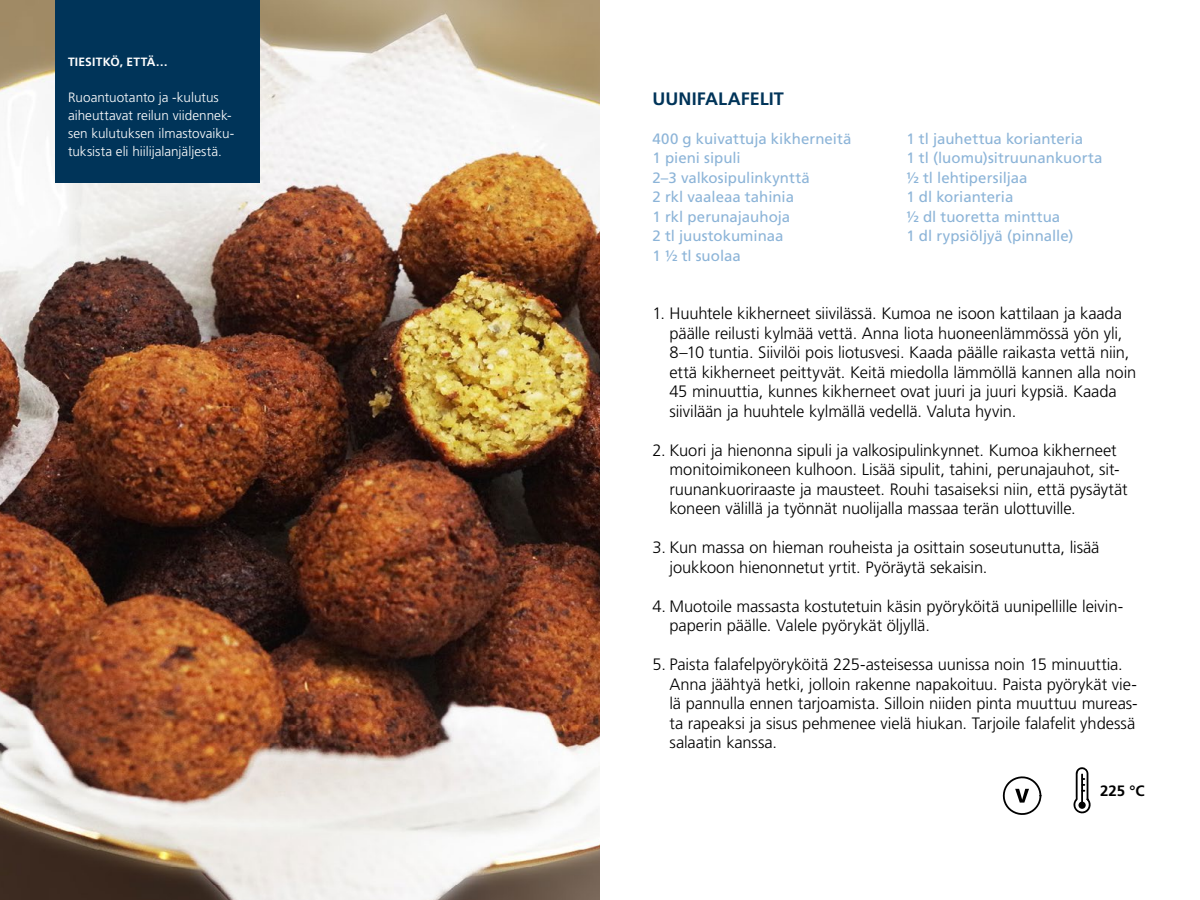
<style>
.page{position:relative;width:1200px;height:900px;background:#fff}
.page>*{position:absolute;margin:0;border:0;box-sizing:border-box;transform-origin:0 0}
.t1{font:700 18px "Frutiger LT Std";letter-spacing:.005em;color:#003459}
.t2{font:300 16.5px/19.5px "Frutiger LT Std";letter-spacing:-.01em;color:#000}
.t3{font:15px/19.5px "Frutiger LT Std";color:#8cb4d8}
.t4{font:700 15px "Frutiger LT Std";color:#000}
.t5{font:300 13.5px/18px "Frutiger LT Std";color:#fff}
.t6{font:700 12px "Frutiger LT Std";letter-spacing:.02em;color:#fff}
</style>
<div class="page">
<img style="left:0;top:0;width:599px;height:900px">
<div style="left:55px;top:0;width:204px;height:183px;background:#003459"></div>
<svg style="left:1002px;top:776px;width:39px;height:39px"></svg>
<svg style="left:1073px;top:767px;width:18px;height:47px"></svg>
<p class="t6" style="left:68px;top:55px;width:101px">TIESITKÖ, ETTÄ…</p>
<p class="t5" style="left:68px;top:89px;width:168px">Ruoantuotanto ja -kulutus aiheuttavat reilun viidennek&shy;sen kulutuksen ilmastovaiku&shy;tuksista eli hiilijalanjäljestä.</p>
<p class="t1" style="left:652px;top:88px;width:133px">UUNIFALAFELIT</p>
<p class="t3" style="left:653px;top:129px;width:201px">400 g kuivattuja kikherneitä<br>1 pieni sipuli<br>2–3 valkosipulinkynttä<br>2 rkl vaaleaa tahinia<br>1 rkl perunajauhoja<br>2 tl juustokuminaa<br>1 ½ tl suolaa</p>
<p class="t3" style="left:906px;top:129px;width:198px">1 tl jauhettua korianteria<br>1 tl (luomu)sitruunankuorta ½ tl lehtipersiljaa<br>1 dl korianteria<br>½ dl tuoretta minttua<br>1 dl rypsiöljyä (pinnalle)</p>
<p class="t2" style="left:670px;top:304px;width:468px;text-indent:-17px">1. Huuhtele kikherneet siivilässä. Kumoa ne isoon kattilaan ja kaada päälle reilusti kylmää vettä. Anna liota huoneenlämmössä yön yli, 8–10 tuntia. Siivilöi pois liotusvesi. Kaada päälle raikasta vettä niin, että kikherneet peittyvät. Keitä miedolla lämmöllä kannen alla noin 45 minuuttia, kunnes kikherneet ovat juuri ja juuri kypsiä. Kaada siivilään ja huuhtele kylmällä vedellä. Valuta hyvin.</p>
<p class="t2" style="left:670px;top:440px;width:460px;text-indent:-17px">2. Kuori ja hienonna sipuli ja valkosipulinkynnet. Kumoa kikherneet monitoimikoneen kulhoon. Lisää sipulit, tahini, perunajauhot, sit&shy;ruunankuoriraaste ja mausteet. Rouhi tasaiseksi niin, että pysäytät koneen välillä ja työnnät nuolijalla massaa terän ulottuville.</p>
<p class="t2" style="left:669px;top:538px;width:432px;text-indent:-17px">3. Kun massa on hieman rouheista ja osittain soseutunutta, lisää joukkoon hienonnetut yrtit. Pyöräytä sekaisin.</p>
<p class="t2" style="left:669px;top:596px;width:454px;text-indent:-17px">4. Muotoile massasta kostutetuin käsin pyöryköitä uunipellille leivin&shy;paperin päälle. Valele pyörykät öljyllä.</p>
<p class="t2" style="left:669px;top:655px;width:470px;text-indent:-17px">5. Paista falafelpyöryköitä 225-asteisessa uunissa noin 15 minuuttia.<br>Anna jäähtyä hetki, jolloin rakenne napakoituu. Paista pyörykät vie&shy;lä pannulla ennen tarjoamista. Silloin niiden pinta muuttuu mureas&shy;ta rapeaksi ja sisus pehmenee vielä hiukan. Tarjoile falafelit yhdessä salaatin kanssa.</p>
<p class="t4" style="left:1100px;top:782px;width:46px">225 °C</p>
</div>
